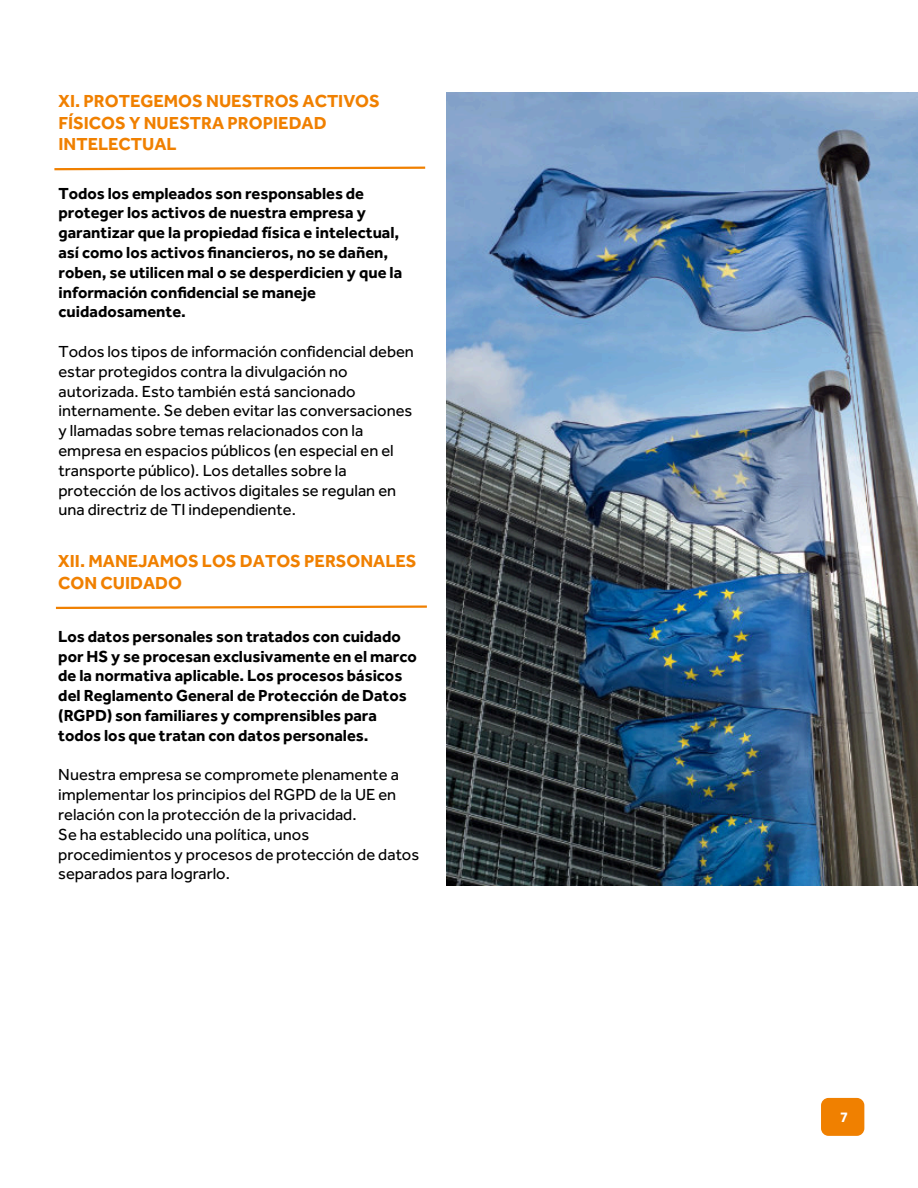
<style>
.page{position:relative;width:918px;height:1188px;background:#fff}
.page>*{position:absolute;margin:0;border:0;box-sizing:border-box;transform-origin:0 0}
.t1{font:700 18px "Effra";color:#f08000}
.t2{font:700 16.65px "Effra";letter-spacing:-.005em;color:#000}
.t3{font:16.65px "Effra";letter-spacing:-.005em;color:#000}
.t4{font:16.5px "Effra";letter-spacing:-.005em;color:#000}
.t5{font:700 16.5px "Effra";color:#000}
.t6{font:700 15px "Effra";color:#fff}
</style>
<div class="page">
<div style="left:821px;top:1098px;width:43px;height:38px;background:#f08000;border:4px solid #f08000;border-radius:6px"></div>
<svg style="left:54px;top:166px;width:372px;height:5px"></svg>
<svg style="left:55px;top:605px;width:372px;height:4px"></svg>
<img style="left:447px;top:92px;width:471px;height:794px">
<p class="t1" style="left:58px;top:95px;width:323px">XI. PROTEGEMOS NUESTROS ACTIVOS</p>
<p class="t1" style="left:58px;top:117px;width:270px">FÍSICOS Y NUESTRA PROPIEDAD</p>
<p class="t1" style="left:58px;top:138px;width:120px">INTELECTUAL</p>
<p class="t5" style="left:58px;top:188px;width:307px">Todos los empleados son responsables de</p>
<p class="t5" style="left:58px;top:207px;width:309px">proteger los activos de nuestra empresa y</p>
<p class="t5" style="left:58px;top:227px;width:342px">garantizar que la propiedad física e intelectual,</p>
<p class="t5" style="left:58px;top:247px;width:331px">así como los activos financieros, no se dañen,</p>
<p class="t5" style="left:58px;top:267px;width:345px">roben, se utilicen mal o se desperdicien y que la</p>
<p class="t5" style="left:58px;top:287px;width:259px">información confidencial se maneje</p>
<p class="t5" style="left:58px;top:306px;width:129px">cuidadosamente.</p>
<p class="t4" style="left:58px;top:346px;width:357px">Todos los tipos de información confidencial deben</p>
<p class="t3" style="left:58px;top:366px;width:291px">estar protegidos contra la divulgación no</p>
<p class="t4" style="left:58px;top:386px;width:299px">autorizada. Esto también está sancionado</p>
<p class="t4" style="left:58px;top:405px;width:355px">internamente. Se deben evitar las conversaciones</p>
<p class="t4" style="left:58px;top:425px;width:306px">y llamadas sobre temas relacionados con la</p>
<p class="t4" style="left:58px;top:445px;width:337px">empresa en espacios públicos (en especial en el</p>
<p class="t4" style="left:58px;top:465px;width:290px">transporte público). Los detalles sobre la</p>
<p class="t4" style="left:58px;top:485px;width:339px">protección de los activos digitales se regulan en</p>
<p class="t4" style="left:58px;top:504px;width:239px">una directriz de TI independiente.</p>
<p class="t1" style="left:58px;top:555px;width:360px">XII. MANEJAMOS LOS DATOS PERSONALES</p>
<p class="t1" style="left:58px;top:576px;width:125px">CON CUIDADO</p>
<p class="t2" style="left:58px;top:631px;width:344px">Los datos personales son tratados con cuidado</p>
<p class="t5" style="left:58px;top:651px;width:360px">por HS y se procesan exclusivamente en el marco</p>
<p class="t5" style="left:58px;top:670px;width:346px">de la normativa aplicable. Los procesos básicos</p>
<p class="t5" style="left:58px;top:690px;width:350px">del Reglamento General de Protección de Datos</p>
<p class="t5" style="left:58px;top:710px;width:320px">(RGPD) son familiares y comprensibles para</p>
<p class="t5" style="left:58px;top:730px;width:312px">todos los que tratan con datos personales.</p>
<p class="t4" style="left:58px;top:769px;width:342px">Nuestra empresa se compromete plenamente a</p>
<p class="t4" style="left:58px;top:789px;width:340px">implementar los principios del RGPD de la UE en</p>
<p class="t4" style="left:58px;top:809px;width:300px">relación con la protección de la privacidad.</p>
<p class="t4" style="left:58px;top:829px;width:252px">Se ha establecido una política, unos</p>
<p class="t4" style="left:58px;top:849px;width:362px">procedimientos y procesos de protección de datos</p>
<p class="t4" style="left:58px;top:868px;width:173px">separados para lograrlo.</p>
<p class="t6" style="left:840px;top:1112px;width:10px">7</p>
</div>
